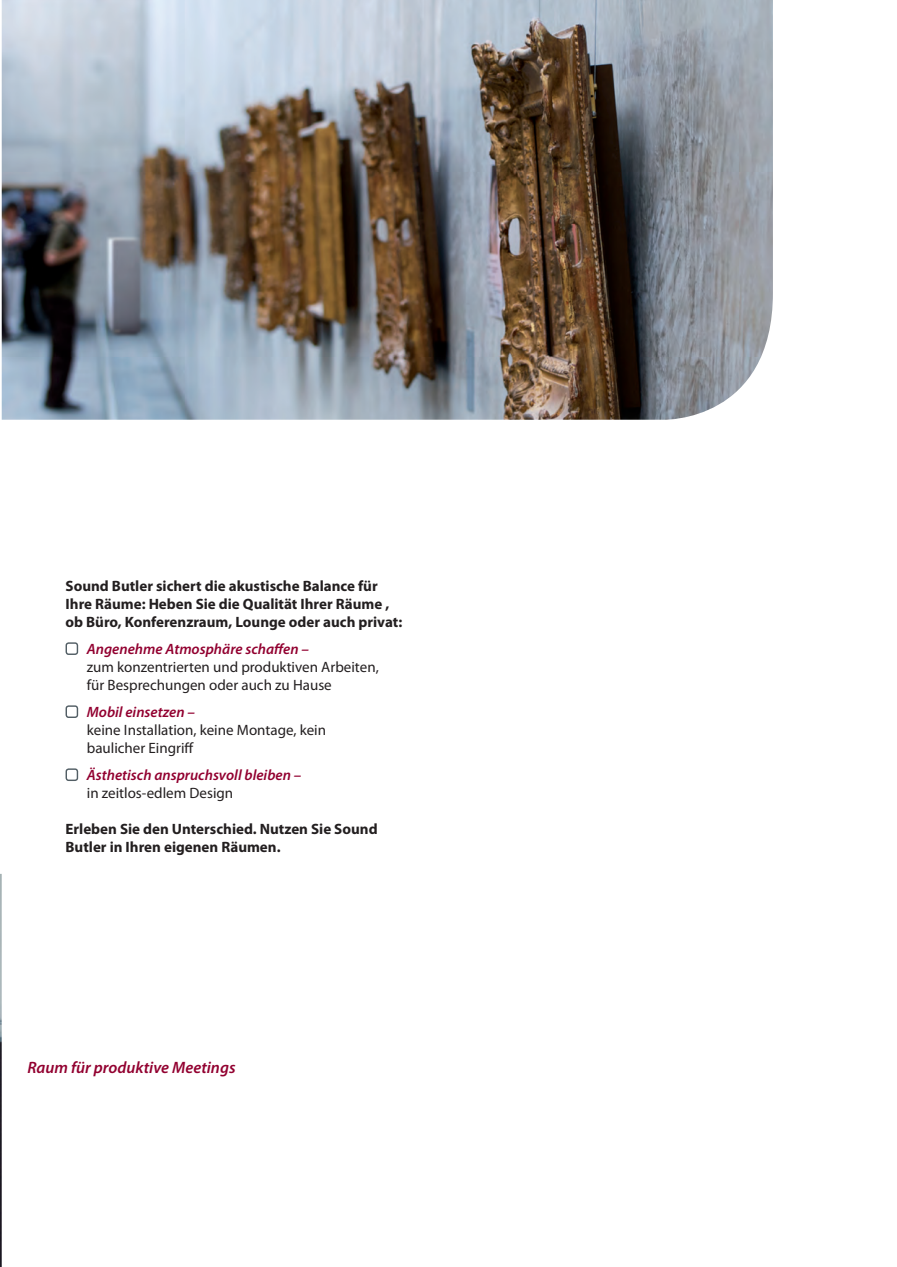
<style>
.page{position:relative;width:897px;height:1267px;background:#fff}
.page>*{position:absolute;margin:0;border:0;box-sizing:border-box;transform-origin:0 0}
.t1{font:italic 600 16.5px "Myriad Pro";color:#920130}
.t2{font:700 15px/18px "Myriad Pro";color:#231f20}
.t3{font:15px/18px "Myriad Pro";color:#231f20}
.t4{font:italic 600 15px "Myriad Pro";color:#920130}
</style>
<div class="page">
<div style="left:66px;top:642px;width:12px;height:13px;border:1px solid #525e65;border-radius:2px"></div>
<div style="left:66px;top:705px;width:12px;height:13px;border:1px solid #525e65;border-radius:2px"></div>
<div style="left:66px;top:768px;width:12px;height:13px;border:1px solid #525e65;border-radius:2px"></div>
<img style="left:2px;top:0;width:770px;height:420px">
<svg style="left:0;top:873px;width:2px;height:394px"></svg>
<p class="t2" style="left:66px;top:576px;width:338px">Sound Butler sichert die akustische Balance für<br>Ihre Räume: Heben Sie die Qualität Ihrer Räume , ob Büro, Konferenzraum, Lounge oder auch privat:</p>
<p class="t4" style="left:87px;top:639px;width:224px">Angenehme Atmosphäre schaffen –</p>
<p class="t3" style="left:87px;top:657px;width:293px">zum konzentrierten und produktiven Arbeiten, für Besprechungen oder auch zu Hause</p>
<p class="t4" style="left:87px;top:702px;width:109px">Mobil einsetzen –</p>
<p class="t3" style="left:87px;top:720px;width:241px">keine Installation, keine Montage, kein baulicher Eingriff</p>
<p class="t4" style="left:87px;top:765px;width:216px">Ästhetisch anspruchsvoll bleiben –</p>
<p class="t3" style="left:87px;top:783px;width:148px">in zeitlos-edlem Design</p>
<p class="t2" style="left:66px;top:819px;width:313px">Erleben Sie den Unterschied. Nutzen Sie Sound<br>Butler in Ihren eigenen Räumen.</p>
<p class="t1" style="left:28px;top:1057px;width:209px">Raum für produktive Meetings</p>
</div>
